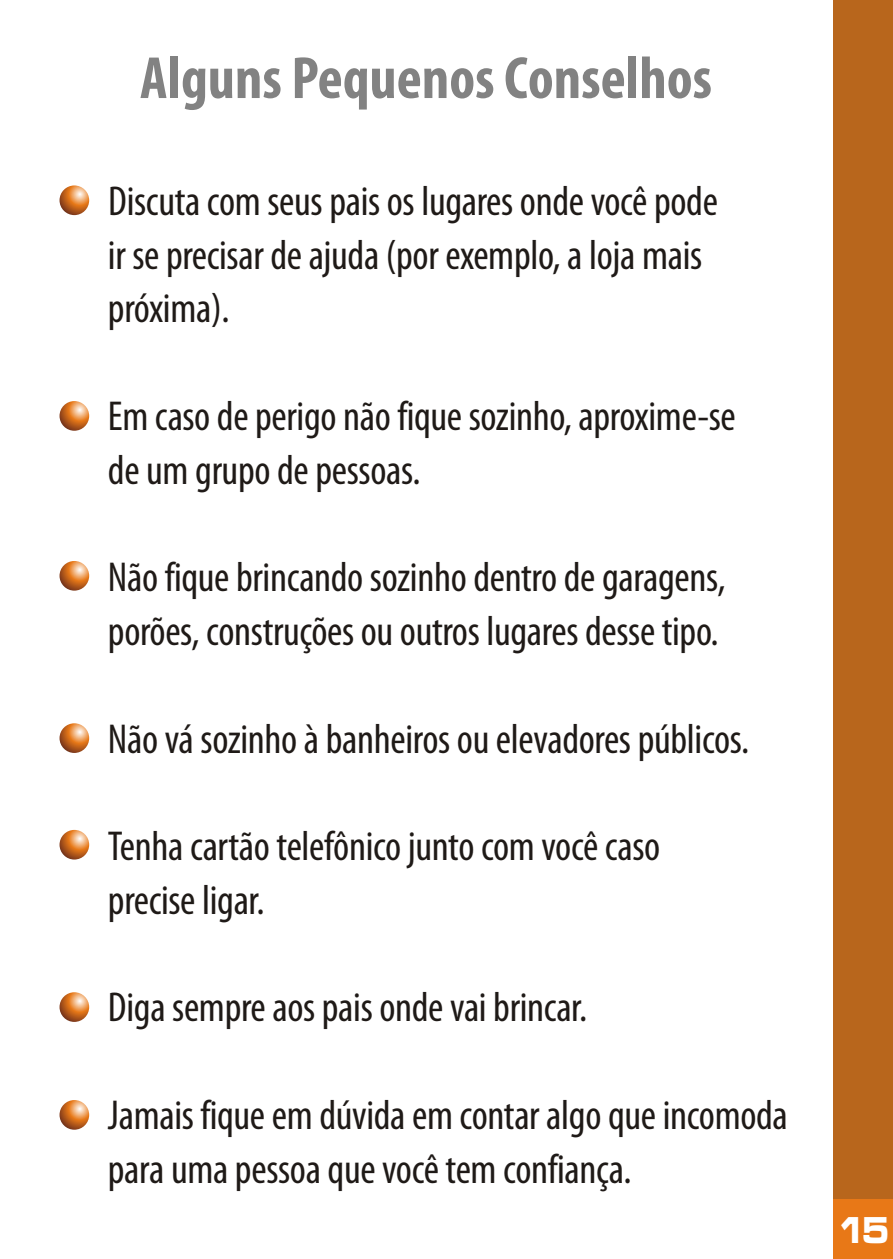
<style>
.page{position:relative;width:893px;height:1259px;background:#fff}
.page>*{position:absolute;margin:0;border:0;box-sizing:border-box;transform-origin:0 0}
.t1{font:700 condensed 60px "Myriad Pro";color:#828282}
.t2{font:condensed 42px/53.7px "Myriad Pro";letter-spacing:-.01em;color:#1f1a17}
.t3{font:39px "Microgramma D Bold Exte";color:#fff;scale:.77 1}
</style>
<div class="page">
<div style="left:833px;top:0;width:60px;height:1199px;background:#b8661c"></div>
<div style="left:833px;top:1199px;width:60px;height:60px;background:#e87817"></div>
<svg style="left:60px;top:185px;width:29px;height:30px"></svg>
<svg style="left:60px;top:401px;width:29px;height:30px"></svg>
<svg style="left:60px;top:561px;width:29px;height:29px"></svg>
<svg style="left:60px;top:830px;width:29px;height:29px"></svg>
<svg style="left:60px;top:723px;width:29px;height:30px"></svg>
<svg style="left:60px;top:992px;width:29px;height:30px"></svg>
<svg style="left:60px;top:1100px;width:29px;height:29px"></svg>
<h1 class="t1" style="left:140px;top:53px;width:573px">Alguns Pequenos Conselhos</h1>
<p class="t2" style="left:108px;top:177px;width:611px">Discuta com seus pais os lugares onde você pode ir se precisar de ajuda (por exemplo, a loja mais próxima).</p>
<p class="t2" style="left:108px;top:392px;width:629px">Em caso de perigo não fique sozinho, aproxime-se de um grupo de pessoas.</p>
<p class="t2" style="left:108px;top:554px;width:619px">Não fique brincando sozinho dentro de garagens, porões, construções ou outros lugares desse tipo.</p>
<p class="t2" style="left:108px;top:715px;width:643px">Não vá sozinho à banheiros ou elevadores públicos.</p>
<p class="t2" style="left:108px;top:822px;width:554px">Tenha cartão telefônico junto com você caso precise ligar.</p>
<p class="t2" style="left:108px;top:984px;width:481px">Diga sempre aos pais onde vai brincar.</p>
<p class="t2" style="left:108px;top:1091px;width:681px">Jamais fique em dúvida em contar algo que incomoda para uma pessoa que você tem confiança.</p>
<p class="t3" style="left:838px;top:1214px;width:68px">15</p>
</div>
